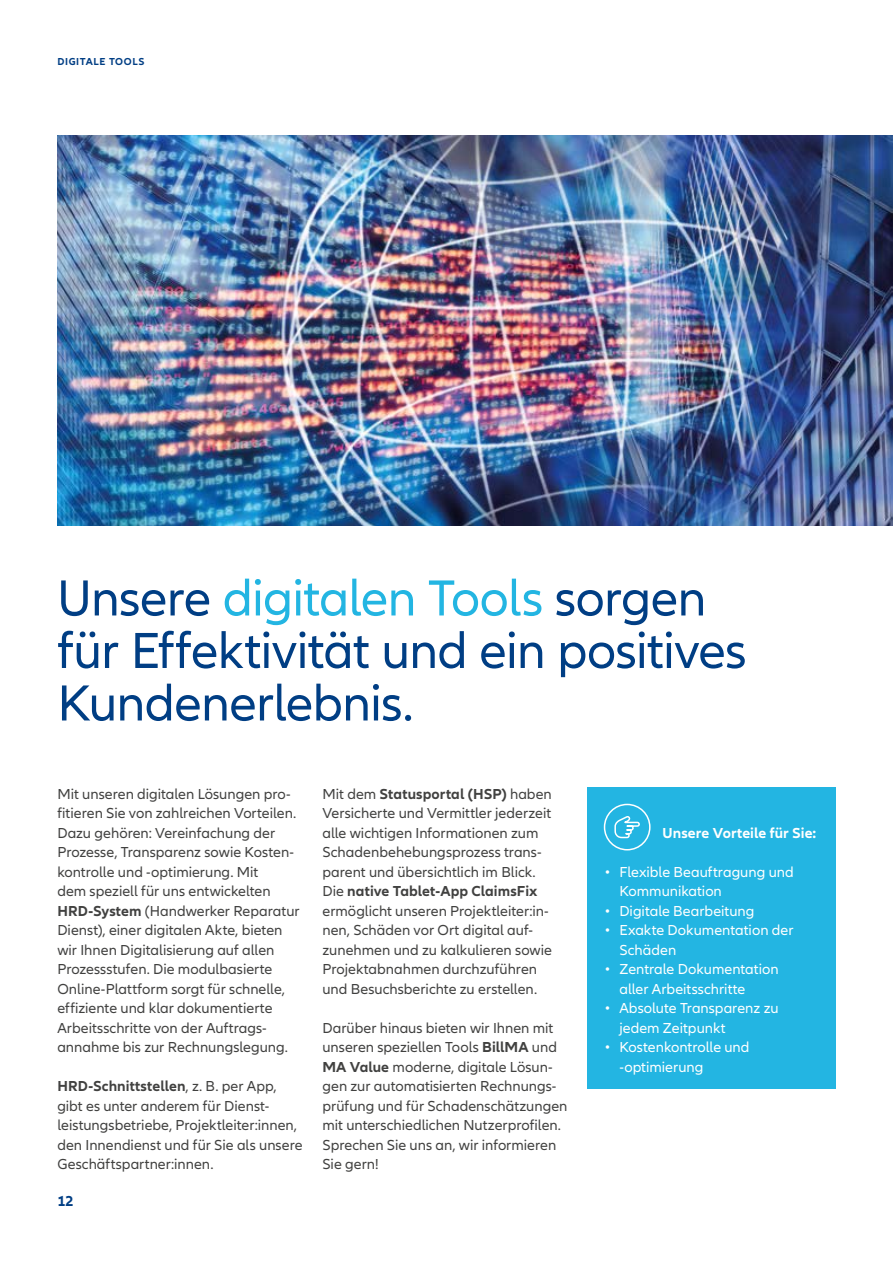
<style>
.page{position:relative;width:893px;height:1263px;background:#fff}
.page>*{position:absolute;margin:0;border:0;box-sizing:border-box;transform-origin:0 0}
.t1{font:52.5px/52.5px "Allianz Neo";letter-spacing:-.015em;color:#003e84}
.t2{font:15px/19.5px "Allianz Neo";color:#414140}
.t3{font:15px/19.5px "Allianz Neo";color:#fff}
.t4{font:700 15px "Allianz Neo";letter-spacing:.005em;color:#fff}
.t5{font:700 15px "Allianz Neo";color:#003e84}
.t6{font:700 10.5px "Allianz Neo";letter-spacing:.06em;color:#003e84}
.s1{color:#23b5e2}
.s2{font-weight:700}
</style>
<div class="page">
<img style="left:57px;top:135px;width:836px;height:390px">
<div style="left:587px;top:787px;width:249px;height:301px;background:#23b5e2"></div>
<div style="left:604px;top:804px;width:47px;height:46px;border:2px solid #fff;border-radius:50%"></div>
<svg style="left:614px;top:816px;width:26px;height:23px"></svg>
<p class="t6" style="left:57px;top:56px;width:89px">DIGITALE TOOLS</p>
<h1 class="t1" style="left:57px;top:573px;width:691px">Unsere <span class="s1">digitalen Tools</span> sorgen für Effektivität und ein positives<br>Kundenerlebnis.</h1>
<p class="t2" style="left:57px;top:784px;width:244px">Mit unseren digitalen Lösungen pro&shy;fitieren Sie von zahlreichen Vorteilen.<br>Dazu gehören: Vereinfachung der Prozesse, Transparenz sowie Kosten&shy;kontrolle und -optimierung. Mit<br>dem speziell für uns entwickelten <span class="s2">HRD-System</span> (Handwerker Reparatur Dienst), einer digitalen Akte, bieten wir Ihnen Digitalisierung auf allen Prozessstufen. Die modulbasierte Online-Plattform sorgt für schnelle, effiziente und klar dokumentierte Arbeitsschritte von der Auftrags&shy;annahme bis zur Rechnungslegung.</p>
<p class="t2" style="left:57px;top:1077px;width:247px"><span class="s2">HRD-Schnittstellen</span>, z. B. per App, gibt es unter anderem für Dienst&shy;leistungsbetriebe, Projektleiter:innen, den Innendienst und für Sie als unsere Geschäftspartner:innen.</p>
<p class="t5" style="left:57px;top:1192px;width:18px">12</p>
<p class="t2" style="left:322px;top:784px;width:231px">Mit dem <span class="s2">Statusportal (HSP)</span> haben Versicherte und Vermittler jederzeit alle wichtigen Informationen zum Schadenbehebungsprozess trans&shy;parent und übersichtlich im Blick.<br>Die <span class="s2">native Tablet-App ClaimsFix </span>ermöglicht unseren Projektleiter:in&shy;nen, Schäden vor Ort digital auf&shy;zunehmen und zu kalkulieren sowie Projektabnahmen durchzuführen und Besuchsberichte zu erstellen.</p>
<p class="t2" style="left:322px;top:1018px;width:247px">Darüber hinaus bieten wir Ihnen mit unseren speziellen Tools <span class="s2">BillMA</span> und <span class="s2">MA Value</span> moderne, digitale Lösun&shy;gen zur automatisierten Rechnungs&shy;prüfung und für Schadenschätzungen mit unterschiedlichen Nutzerprofilen.<br>Sprechen Sie uns an, wir informieren Sie gern!</p>
<p class="t4" style="left:663px;top:824px;width:155px">Unsere Vorteile für Sie:</p>
<p class="t3" style="left:619px;top:862px;width:176px;text-indent:-15px">• Flexible Beauftragung und<br>Kommunikation</p>
<p class="t3" style="left:604px;top:901px;width:151px">• Digitale Bearbeitung</p>
<p class="t3" style="left:619px;top:921px;width:176px;text-indent:-15px">• Exakte Dokumentation der<br>Schäden</p>
<p class="t3" style="left:619px;top:960px;width:161px;text-indent:-15px">• Zentrale Dokumentation aller Arbeitsschritte</p>
<p class="t3" style="left:619px;top:999px;width:161px;text-indent:-15px">• Absolute Transparenz zu jedem Zeitpunkt</p>
<p class="t3" style="left:619px;top:1038px;width:132px;text-indent:-15px">• Kostenkontrolle und -optimierung</p>
</div>
